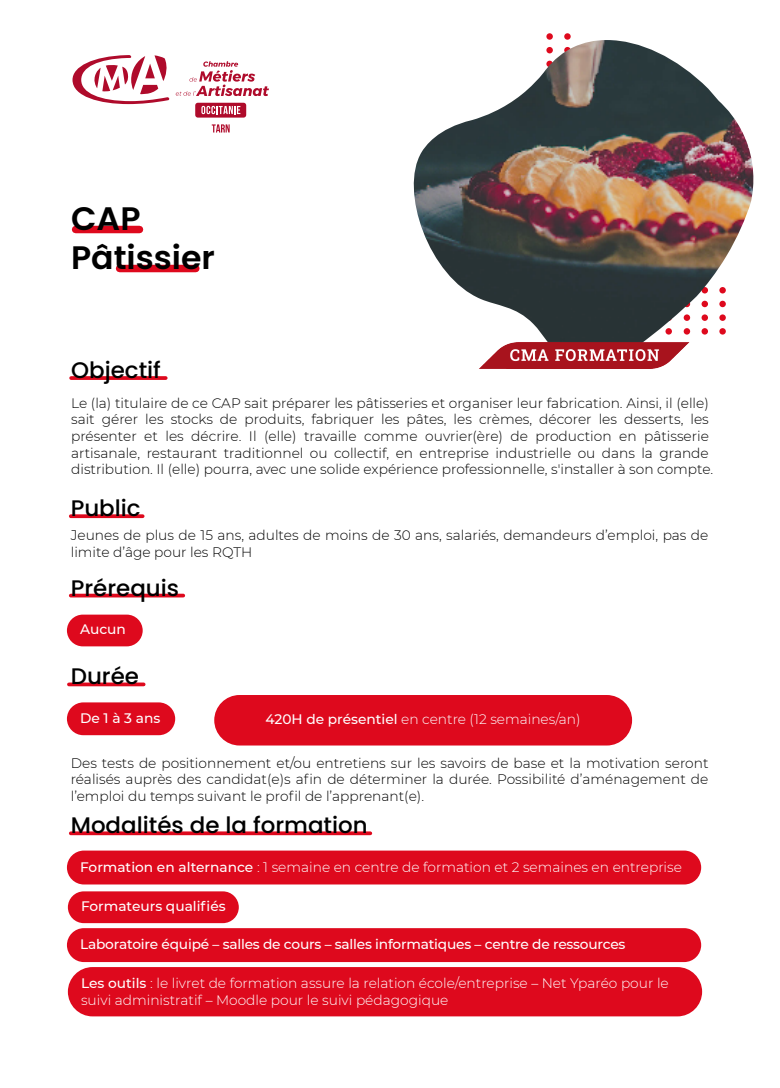
<style>
.page{position:relative;width:780px;height:1088px;background:#fff}
.page>*{position:absolute;margin:0;border:0;box-sizing:border-box;transform-origin:0 0}
.t1{font:600 32.5px/39px "Poppins";color:#000}
.t2{font:500 22.5px "Poppins";color:#000}
.t3{font:300 13.75px/16.5px "Montserrat";color:#000}
.t4{font:300 13.75px/16.5px "Montserrat";color:#fff}
.t5{font:500 13.75px "Montserrat";letter-spacing:-.015em;color:#fff}
.s1{font-weight:500}
</style>
<div class="page">
<div style="left:564px;top:33px;width:6px;height:7px;background:#de091d;border-radius:50%"></div>
<div style="left:546px;top:33px;width:7px;height:7px;background:#de091d;border-radius:50%"></div>
<svg style="left:71px;top:376px;width:95px;height:4px"></svg>
<div style="left:120px;top:265px;width:76px;height:7px;background:#de091d"></div>
<div style="left:76px;top:226px;width:63px;height:7px;background:#de091d"></div>
<img style="left:413px;top:40px;width:341px;height:295px">
<svg style="left:72px;top:55px;width:97px;height:49px"></svg>
<div style="left:195px;top:103px;width:51px;height:15px;background:#af0b2b;border-radius:3px"></div>
<svg style="left:176px;top:61px;width:93px;height:35px"></svg>
<svg style="left:201px;top:106px;width:39px;height:8px"></svg>
<svg style="left:212px;top:124px;width:18px;height:8px"></svg>
<div style="left:67px;top:615px;width:76px;height:31px;background:#de091d;border-radius:16px"></div>
<div style="left:67px;top:702px;width:108px;height:33px;background:#de091d;border-radius:16px"></div>
<div style="left:214px;top:695px;width:418px;height:50px;background:#de091d;border-radius:25px"></div>
<div style="left:67px;top:850px;width:634px;height:34px;background:#de091d;border-radius:17px"></div>
<svg style="left:69px;top:682px;width:75px;height:4px"></svg>
<hr style="left:71px;top:594px;width:112px;height:3px;background:#de091d">
<svg style="left:71px;top:831px;width:299px;height:4px"></svg>
<svg style="left:71px;top:514px;width:72px;height:4px"></svg>
<div style="left:68px;top:891px;width:171px;height:32px;background:#de091d;border-radius:16px"></div>
<div style="left:68px;top:967px;width:634px;height:49px;background:#de091d;border-radius:25px"></div>
<div style="left:67px;top:928px;width:634px;height:34px;background:#de091d;border-radius:17px"></div>
<img style="left:463px;top:317px;width:241px;height:52px">
<h1 class="t1" style="left:71px;top:199px;width:145px">CAP<br>Pâtissier</h1>
<h2 class="t2" style="left:71px;top:357px;width:91px">Objectif</h2>
<p class="t3" style="left:71px;top:394px;width:643px">Le (la) titulaire de ce CAP sait préparer les pâtisseries et organiser leur fabrication. Ainsi, il (elle) sait gérer les stocks de produits, fabriquer les pâtes, les crèmes, décorer les desserts, les présenter et les décrire. Il (elle) travaille comme ouvrier(ère) de production en pâtisserie artisanale, restaurant traditionnel ou collectif, en entreprise industrielle ou dans la grande distribution. Il (elle) pourra, avec une solide expérience professionnelle, s'installer à son compte.</p>
<h2 class="t2" style="left:71px;top:495px;width:71px">Public</h2>
<p class="t3" style="left:71px;top:527px;width:639px">Jeunes de plus de 15 ans, adultes de moins de 30 ans, salariés, demandeurs d’emploi, pas de limite d’âge pour les RQTH</p>
<h2 class="t2" style="left:71px;top:575px;width:110px">Prérequis</h2>
<p class="t5" style="left:80px;top:620px;width:47px">Aucun</p>
<h2 class="t2" style="left:71px;top:663px;width:70px">Durée</h2>
<p class="t5" style="left:80px;top:709px;width:82px">De 1 à 3 ans</p>
<p class="t4" style="left:265px;top:711px;width:317px"><span class="s1">420H de présentiel</span> en centre (12 semaines/an)</p>
<p class="t3" style="left:71px;top:754px;width:639px;text-align:justify">Des tests de positionnement et/ou entretiens sur les savoirs de base et la motivation seront réalisés auprès des candidat(e)s afin de déterminer la durée. Possibilité d’aménagement de l’emploi du temps suivant le profil de l’apprenant(e).</p>
<h2 class="t2" style="left:71px;top:812px;width:298px">Modalités de la formation</h2>
<p class="t4" style="left:80px;top:858px;width:603px"><span class="s1">Formation en alternance</span> : 1 semaine en centre de formation et 2 semaines en entreprise</p>
<p class="t5" style="left:81px;top:896px;width:146px">Formateurs qualifiés</p>
<p class="t5" style="left:80px;top:935px;width:547px">Laboratoire équipé – salles de cours – salles informatiques – centre de ressources</p>
<p class="t4" style="left:81px;top:974px;width:589px"><span class="s1">Les outils</span> : le livret de formation assure la relation école/entreprise – Net Yparéo pour le suivi administratif – Moodle pour le suivi pédagogique</p>
</div>
